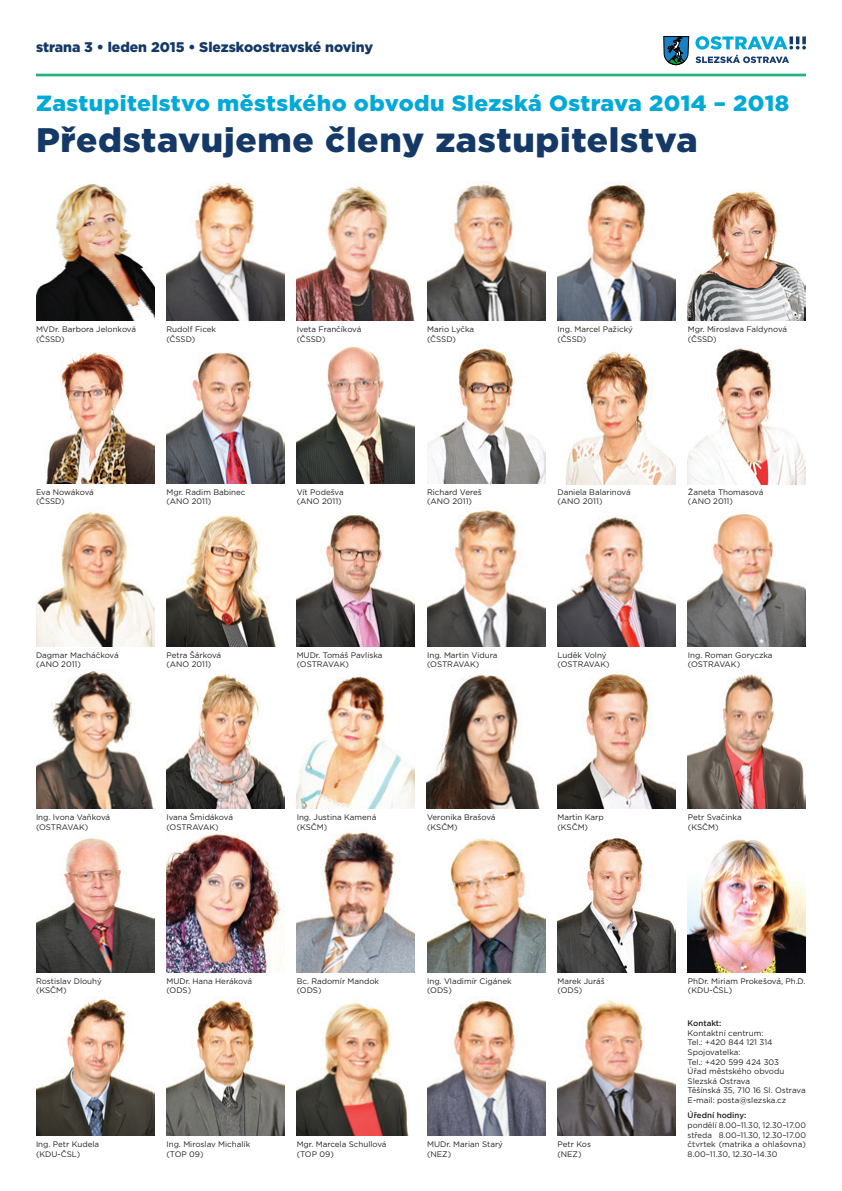
<style>
.page{position:relative;width:842px;height:1191px;background:#fff}
.page>*{position:absolute;margin:0;border:0;box-sizing:border-box;transform-origin:0 0}
.t1{font:900 34px "Gotham";letter-spacing:.02em;color:#143967;scale:1.04 1}
.t2{font:900 22px "Gotham";letter-spacing:.02em;color:#00a9d7;scale:1.04 1}
.t3{font:900 14px "Gotham";color:#143967}
.t4{font:8px/9.6px "Gotham";color:#231f20}
.t5{font:500 8px "Gotham";color:#231f20}
</style>
<div class="page">
<div style="left:36px;top:74px;width:770px;height:2px;background:#00a9d7;border:1px solid #1cb15b"></div>
<svg style="left:663px;top:36px;width:143px;height:30px"></svg>
<img style="left:427px;top:998px;width:118px;height:137px">
<img style="left:297px;top:346px;width:118px;height:137px">
<img style="left:557px;top:999px;width:118px;height:136px">
<img style="left:566px;top:351px;width:110px;height:133px">
<img style="left:46px;top:352px;width:108px;height:131px">
<img style="left:688px;top:190px;width:118px;height:130px">
<img style="left:557px;top:672px;width:119px;height:137px">
<img style="left:427px;top:675px;width:113px;height:134px">
<img style="left:557px;top:835px;width:119px;height:137px">
<img style="left:427px;top:348px;width:118px;height:135px">
<img style="left:166px;top:352px;width:119px;height:131px">
<img style="left:166px;top:515px;width:110px;height:131px">
<img style="left:36px;top:512px;width:118px;height:134px">
<img style="left:688px;top:348px;width:118px;height:136px">
<img style="left:297px;top:186px;width:118px;height:135px">
<img style="left:297px;top:515px;width:118px;height:131px">
<img style="left:36px;top:838px;width:118px;height:134px">
<img style="left:557px;top:182px;width:119px;height:139px">
<img style="left:166px;top:998px;width:119px;height:137px">
<img style="left:297px;top:1003px;width:112px;height:132px">
<img style="left:36px;top:997px;width:118px;height:138px">
<img style="left:297px;top:676px;width:118px;height:133px">
<img style="left:166px;top:182px;width:119px;height:139px">
<img style="left:557px;top:517px;width:119px;height:129px">
<img style="left:36px;top:670px;width:118px;height:139px">
<img style="left:166px;top:674px;width:119px;height:135px">
<img style="left:427px;top:184px;width:118px;height:137px">
<img style="left:427px;top:510px;width:118px;height:136px">
<img style="left:688px;top:514px;width:118px;height:132px">
<img style="left:427px;top:838px;width:118px;height:134px">
<img style="left:166px;top:834px;width:119px;height:138px">
<img style="left:297px;top:832px;width:118px;height:140px">
<img style="left:36px;top:184px;width:118px;height:137px">
<img style="left:688px;top:674px;width:118px;height:135px">
<img style="left:688px;top:839px;width:118px;height:133px">
<h3 class="t3" style="left:36px;top:38px;width:339px">strana 3 • leden 2015 • Slezskoostravské noviny</h3>
<h2 class="t2" style="left:36px;top:88px;width:726px">Zastupitelstvo městského obvodu Slezská Ostrava 2014 – 2018</h2>
<h1 class="t1" style="left:36px;top:116px;width:638px">Představujeme členy zastupitelstva</h1>
<p class="t4" style="left:36px;top:324px;width:102px">MVDr. Barbora Jelonková (ČSSD)</p>
<p class="t4" style="left:166px;top:324px;width:51px">Rudolf Ficek (ČSSD)</p>
<p class="t4" style="left:297px;top:324px;width:66px">Iveta Frančíková (ČSSD)</p>
<p class="t4" style="left:427px;top:324px;width:49px">Mario Lyčka (ČSSD)</p>
<p class="t4" style="left:557px;top:324px;width:77px">Ing. Marcel Pažický (ČSSD)</p>
<p class="t4" style="left:688px;top:324px;width:101px">Mgr. Miroslava Faldynová (ČSSD)</p>
<p class="t4" style="left:36px;top:487px;width:59px">Eva Nowáková (ČSSD)</p>
<p class="t4" style="left:166px;top:487px;width:81px">Mgr. Radim Babinec (ANO 2011)</p>
<p class="t4" style="left:297px;top:487px;width:49px">Vít Podešva (ANO 2011)</p>
<p class="t4" style="left:427px;top:487px;width:56px">Richard Vereš (ANO 2011)</p>
<p class="t4" style="left:557px;top:487px;width:75px">Daniela Balarinová (ANO 2011)</p>
<p class="t4" style="left:688px;top:487px;width:77px">Žaneta Thomasová (ANO 2011)</p>
<p class="t4" style="left:36px;top:650px;width:84px">Dagmar Macháčková (ANO 2011)</p>
<p class="t4" style="left:166px;top:650px;width:56px">Petra Šárková (ANO 2011)</p>
<p class="t4" style="left:297px;top:650px;width:87px">MUDr. Tomáš Pavliska (OSTRAVAK)</p>
<p class="t4" style="left:427px;top:650px;width:72px">Ing. Martin Vidura (OSTRAVAK)</p>
<p class="t4" style="left:557px;top:650px;width:54px">Luděk Volný (OSTRAVAK)</p>
<p class="t4" style="left:688px;top:650px;width:86px">Ing. Roman Goryczka (OSTRAVAK)</p>
<p class="t4" style="left:36px;top:812px;width:76px">Ing. Ivona Vaňková (OSTRAVAK)</p>
<p class="t4" style="left:166px;top:812px;width:68px">Ivana Šmidáková (OSTRAVAK)</p>
<p class="t4" style="left:297px;top:812px;width:81px">Ing. Justina Kamená (KSČM)</p>
<p class="t4" style="left:427px;top:812px;width:70px">Veronika Brašová (KSČM)</p>
<p class="t4" style="left:557px;top:812px;width:48px">Martin Karp (KSČM)</p>
<p class="t4" style="left:688px;top:812px;width:55px">Petr Svačinka (KSČM)</p>
<p class="t4" style="left:36px;top:976px;width:67px">Rostislav Dlouhý (KSČM)</p>
<p class="t4" style="left:166px;top:976px;width:87px">MUDr. Hana Heráková (ODS)</p>
<p class="t4" style="left:297px;top:976px;width:84px">Bc. Radomír Mandok (ODS)</p>
<p class="t4" style="left:427px;top:976px;width:86px">Ing. Vladimír Cigánek (ODS)</p>
<p class="t4" style="left:557px;top:976px;width:49px">Marek Juráš (ODS)</p>
<p class="t4" style="left:688px;top:976px;width:119px">PhDr. Miriam Prokešová, Ph.D. (KDU-ČSL)</p>
<p class="t4" style="left:36px;top:1139px;width:65px">Ing. Petr Kudela (KDU-ČSL)</p>
<p class="t4" style="left:166px;top:1139px;width:85px">Ing. Miroslav Michalík (TOP 09)</p>
<p class="t4" style="left:297px;top:1139px;width:91px">Mgr. Marcela Schullová (TOP 09)</p>
<p class="t4" style="left:427px;top:1139px;width:77px">MUDr. Marian Starý (NEZ)</p>
<p class="t4" style="left:557px;top:1139px;width:35px">Petr Kos (NEZ)</p>
<p class="t5" style="left:688px;top:1018px;width:35px">Kontakt:</p>
<p class="t4" style="left:688px;top:1028px;width:119px">Kontaktní centrum:<br>Tel.: +420 844 121 314<br>Spojovatelka:<br>Tel.: +420 599 424 303<br>Úřad městského obvodu<br>Slezská Ostrava<br>Těšínská 35, 710 16 Sl. Ostrava<br>E-mail: posta@slezska.cz</p>
<p class="t5" style="left:688px;top:1110px;width:60px">Úřední hodiny:</p>
<p class="t4" style="left:688px;top:1120px;width:120px;text-align:justify">pondělí 8.00–11.30, 12.30–17.00 středa 8.00–11.30, 12.30–17.00 čtvrtek (matrika a ohlašovna)<br>8.00–11.30, 12.30–14.30</p>
</div>
